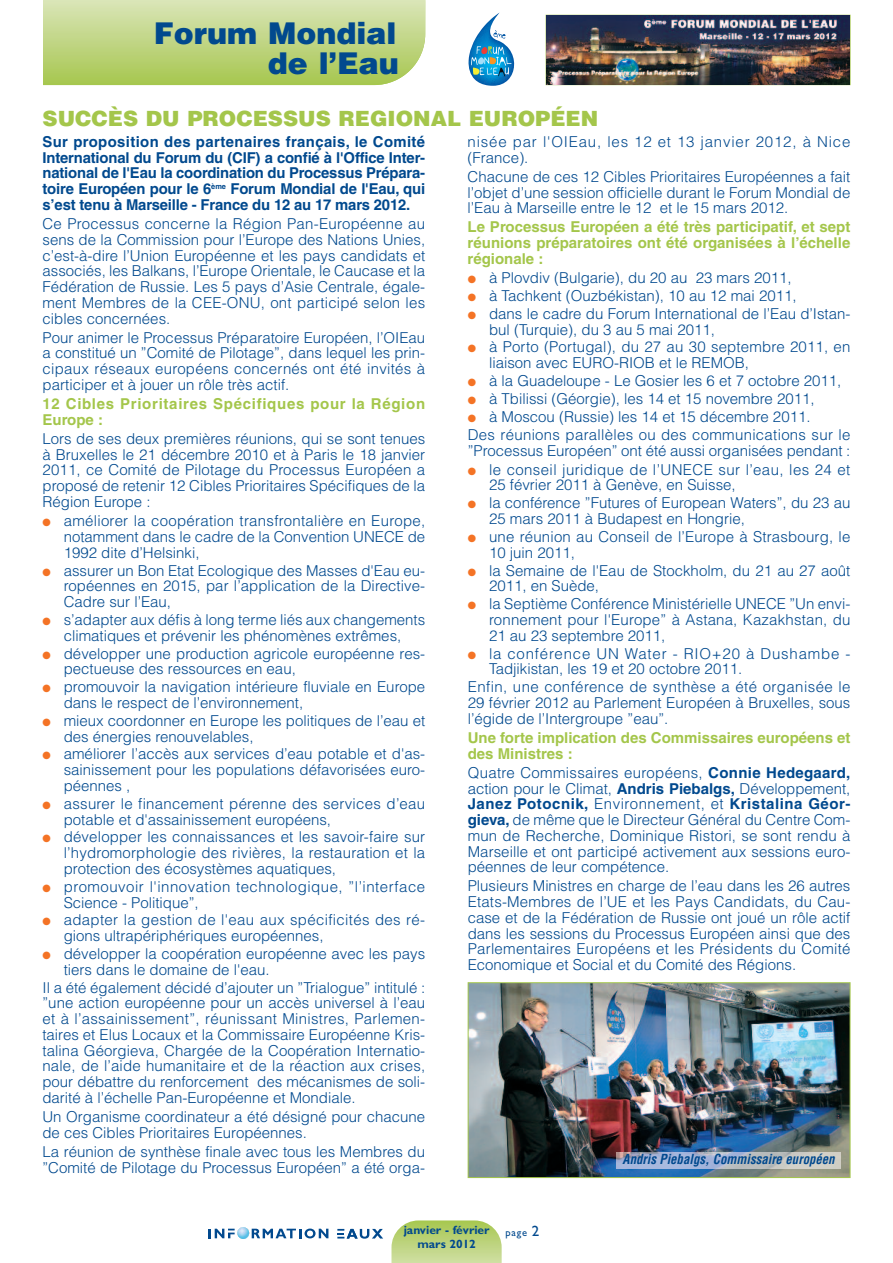
<style>
.page{position:relative;width:893px;height:1263px;background:#fff}
.page>*{position:absolute;margin:0;border:0;box-sizing:border-box;transform-origin:0 0}
.t1{font:900 30px/30px "Helvetica";color:#01498e;text-align:right}
.t2{font:900 21px "Helvetica";color:#a4c64b}
.t3{font:300 15px/15.8px "Helvetica";color:#01498e;text-align:justify}
.t4{font:300 15px/15.8px "Helvetica";letter-spacing:.02em;color:#01498e}
.t5{font:700 15px/15.8px "Helvetica";letter-spacing:-.01em;color:#01498e;text-align:justify}
.t6{font:700 15px/15.8px "Helvetica";color:#a4c64b;text-align:justify}
.t7{font:300 15px/15.8px "Helvetica";letter-spacing:.025em;color:#01498e}
.t8{font:300 15px/15.8px "Helvetica";letter-spacing:.035em;color:#01498e}
.t9{font:300 15px/15.8px "Helvetica";letter-spacing:.055em;color:#01498e}
.t10{font:700 15px/15.8px "Helvetica";letter-spacing:.045em;color:#a4c64b}
.t11{font:italic 700 condensed 13.5px "Helvetica";color:#01498e;scale:.95 1}
.t12{font:700 12px "Gill Sans";color:#01498e}
.t13{font:10.5px "Gill Sans";color:#01498e}
.s1{color:#f47325}
.s2{font-weight:700}
.s3{font-size:15px}
</style>
<div class="page">
<svg style="left:337px;top:1229px;width:46px;height:10px"></svg>
<svg style="left:209px;top:1227px;width:119px;height:12px"></svg>
<svg style="left:391px;top:1220px;width:111px;height:43px;background:#c1d786"></svg>
<svg style="left:43px;top:0;width:382px;height:85px;background:#c1d686"></svg>
<svg style="left:469px;top:13px;width:45px;height:73px"></svg>
<img style="left:546px;top:16px;width:304px;height:68px">
<img style="left:470px;top:984px;width:378px;height:192px">
<div style="left:468px;top:982px;width:382px;height:196px;border:1px solid #a4c64b"></div>
<img style="left:617px;top:1152px;width:223px;height:17px">
<h1 class="t1" style="left:154px;top:19px;width:247px">Forum Mondial de l’Eau</h1>
<h2 class="t2" style="left:43px;top:106px;width:557px">SUCCÈS DU PROCESSUS REGIONAL EUROPÉEN</h2>
<p class="t5" style="left:43px;top:135px;width:384px">Sur proposition des partenaires français, le Comité International du Forum du (CIF) a confié à l'Office Inter&shy;national de l'Eau la coordination du Processus Prépara&shy;toire Européen pour le 6<sup>ème</sup> Forum Mondial de l'Eau, qui s’est tenu à Marseille - France du 12 au 17 mars 2012.</p>
<p class="t3" style="left:43px;top:216px;width:384px">Ce Processus concerne la Région Pan-Européenne au sens de la Commission pour l’Europe des Nations Unies, c’est-à-dire l’Union Européenne et les pays candidats et associés, les Balkans, l’Europe Orientale, le Caucase et la Fédération de Russie. Les 5 pays d’Asie Centrale, égale&shy;ment Membres de la CEE-ONU, ont participé selon les cibles concernées.</p>
<p class="t3" style="left:43px;top:330px;width:384px">Pour animer le Processus Préparatoire Européen, l’OIEau a constitué un ”Comité de Pilotage”, dans lequel les prin&shy;cipaux réseaux européens concernés ont été invités à participer et à jouer un rôle très actif.</p>
<p class="t10" style="left:43px;top:397px;width:384px">12 Cibles Prioritaires Spécifiques pour la Région<br>Europe :</p>
<p class="t3" style="left:43px;top:431px;width:384px">Lors de ses deux premières réunions, qui se sont tenues à Bruxelles le 21 décembre 2010 et à Paris le 18 janvier 2011, ce Comité de Pilotage du Processus Européen a proposé de retenir 12 Cibles Prioritaires Spécifiques de la Région Europe :</p>
<p class="t3" style="left:64px;top:513px;width:363px;text-indent:-21px"><span class="s1">●</span> améliorer la coopération transfrontalière en Europe, notamment dans le cadre de la Convention UNECE de 1992 dite d’Helsinki,</p>
<p class="t3" style="left:64px;top:562px;width:363px;text-indent:-21px"><span class="s1">●</span> assurer un Bon Etat Ecologique des Masses d'Eau eu&shy;ropéennes en 2015, par l’application de la Directive-Cadre sur l’Eau,</p>
<p class="t3" style="left:43px;top:612px;width:384px;text-align:center"><span class="s1">●</span> s’adapter aux défis à long terme liés aux changements climatiques et prévenir les phénomènes extrêmes,</p>
<p class="t3" style="left:64px;top:645px;width:363px;text-indent:-21px"><span class="s1">●</span> développer une production agricole européenne res&shy;pectueuse des ressources en eau,</p>
<p class="t3" style="left:64px;top:679px;width:363px;text-indent:-21px"><span class="s1">●</span> promouvoir la navigation intérieure fluviale en Europe dans le respect de l’environnement,</p>
<p class="t3" style="left:64px;top:713px;width:363px;text-indent:-21px"><span class="s1">●</span> mieux coordonner en Europe les politiques de l’eau et des énergies renouvelables,</p>
<p class="t3" style="left:64px;top:746px;width:363px;text-indent:-21px"><span class="s1">●</span> améliorer l’accès aux services d’eau potable et d'as&shy;sainissement pour les populations défavorisées euro&shy;péennes ,</p>
<p class="t4" style="left:64px;top:796px;width:363px;text-indent:-21px"><span class="s1">●</span> assurer le financement pérenne des services d’eau potable et d'assainissement européens,</p>
<p class="t3" style="left:64px;top:829px;width:363px;text-indent:-21px"><span class="s1">●</span> développer les connaissances et les savoir-faire sur l’hydromorphologie des rivières, la restauration et la protection des écosystèmes aquatiques,</p>
<p class="t8" style="left:64px;top:879px;width:363px;text-indent:-21px"><span class="s1">●</span> promouvoir l'innovation technologique, ”l’interface<br>Science - Politique”,</p>
<p class="t4" style="left:64px;top:912px;width:363px;text-indent:-21px"><span class="s1">●</span> adapter la gestion de l'eau aux spécificités des ré&shy;gions ultrapériphériques européennes,</p>
<p class="t3" style="left:64px;top:946px;width:363px;text-indent:-21px"><span class="s1">●</span> développer la coopération européenne avec les pays tiers dans le domaine de l'eau.</p>
<p class="t3" style="left:42px;top:980px;width:384px">Il a été également décidé d’ajouter un ”Trialogue” intitulé : ”une action européenne pour un accès universel à l’eau et à l’assainissement”, réunissant Ministres, Parlemen&shy;taires et Elus Locaux et la Commissaire Européenne Kris&shy;talina Géorgieva, Chargée de la Coopération Internatio&shy;nale, de l’aide humanitaire et de la réaction aux crises, pour débattre du renforcement des mécanismes de soli&shy;darité à l’échelle Pan-Européenne et Mondiale.</p>
<p class="t3" style="left:42px;top:1109px;width:384px">Un Organisme coordinateur a été désigné pour chacune de ces Cibles Prioritaires Européennes.</p>
<p class="t3" style="left:42px;top:1144px;width:384px">La réunion de synthèse finale avec tous les Membres du ”Comité de Pilotage du Processus Européen” a été orga-</p>
<p class="t9" style="left:468px;top:134px;width:384px">nisée par l'OIEau, les 12 et 13 janvier 2012, à Nice (France).</p>
<p class="t3" style="left:468px;top:169px;width:384px">Chacune de ces 12 Cibles Prioritaires Européennes a fait l’objet d’une session officielle durant le Forum Mondial de l’Eau à Marseille entre le 12 et le 15 mars 2012.</p>
<p class="t6" style="left:468px;top:221px;width:384px">Le Processus Européen a été très participatif, et sept réunions préparatoires ont été organisées à l’échelle régionale :</p>
<p class="t3" style="left:468px;top:270px;width:325px"><span class="s1">●</span> à Plovdiv (Bulgarie), du 20 au 23 mars 2011,</p>
<p class="t3" style="left:468px;top:288px;width:330px"><span class="s1">●</span> à Tachkent (Ouzbékistan), 10 au 12 mai 2011,</p>
<p class="t3" style="left:489px;top:306px;width:363px;text-indent:-21px"><span class="s1">●</span> dans le cadre du Forum International de l’Eau d’Istan&shy;bul (Turquie), du 3 au 5 mai 2011,</p>
<p class="t3" style="left:489px;top:339px;width:363px;text-indent:-21px"><span class="s1">●</span> à Porto (Portugal), du 27 au 30 septembre 2011, en liaison avec EURO-RIOB et le REMOB,</p>
<p class="t3" style="left:468px;top:373px;width:375px"><span class="s1">●</span> à la Guadeloupe - Le Gosier les 6 et 7 octobre 2011,</p>
<p class="t3" style="left:468px;top:391px;width:348px"><span class="s1">●</span> à Tbilissi (Géorgie), les 14 et 15 novembre 2011,</p>
<p class="t4" style="left:468px;top:408px;width:384px;line-height:17.9px"><span class="s1">●</span> à Moscou (Russie) les 14 et 15 décembre 2011.<br>Des réunions parallèles ou des communications sur le</p>
<p class="t3" style="left:468px;top:442px;width:384px">”Processus Européen” ont été aussi organisées pendant :</p>
<p class="t7" style="left:489px;top:462px;width:363px;text-indent:-21px"><span class="s1">●</span> le conseil juridique de l’UNECE sur l’eau, les 24 et<br>25 février 2011 à Genève, en Suisse,</p>
<p class="t3" style="left:489px;top:495px;width:363px;text-indent:-21px"><span class="s1">●</span> la conférence ”Futures of European Waters”, du 23 au<br>25 mars 2011 à Budapest en Hongrie,</p>
<p class="t3" style="left:489px;top:529px;width:363px;text-indent:-21px"><span class="s1">●</span> une réunion au Conseil de l’Europe à Strasbourg, le<br>10 juin 2011,</p>
<p class="t3" style="left:489px;top:562px;width:363px;text-indent:-21px"><span class="s1">●</span> la Semaine de l'Eau de Stockholm, du 21 au 27 août<br>2011, en Suède,</p>
<p class="t3" style="left:489px;top:596px;width:363px;text-indent:-21px"><span class="s1">●</span> la Septième Conférence Ministérielle UNECE ”Un envi&shy;ronnement pour l'Europe” à Astana, Kazakhstan, du 21 au 23 septembre 2011,</p>
<p class="t3" style="left:489px;top:645px;width:363px;text-indent:-21px"><span class="s1">●</span> la conférence UN Water - RIO+20 à Dushambe -<br>Tadjikistan, les 19 et 20 octobre 2011.</p>
<p class="t3" style="left:468px;top:679px;width:384px">Enfin, une conférence de synthèse a été organisée le 29 février 2012 au Parlement Européen à Bruxelles, sous l’égide de l’Intergroupe ”eau”.</p>
<p class="t6" style="left:468px;top:731px;width:384px">Une forte implication des Commissaires européens et des Ministres :</p>
<p class="t3" style="left:468px;top:765px;width:384px">Quatre Commissaires européens, <span class="s2">Connie Hedegaard, </span>action pour le Climat, <span class="s2">Andris Piebalgs,</span> Développement, <span class="s2">Janez Potocnik,</span> Environnement, et <span class="s2">Kristalina Géor&shy;gieva,</span> de même que le Directeur Général du Centre Com&shy;mun de Recherche, Dominique Ristori, se sont rendu à Marseille et ont participé activement aux sessions euro&shy;péennes de leur compétence.</p>
<p class="t3" style="left:468px;top:878px;width:384px">Plusieurs Ministres en charge de l’eau dans les 26 autres Etats-Membres de l’UE et les Pays Candidats, du Cau&shy;case et de la Fédération de Russie ont joué un rôle actif dans les sessions du Processus Européen ainsi que des Parlementaires Européens et les Présidents du Comité Economique et Social et du Comité des Régions.</p>
<p class="t11" style="left:622px;top:1152px;width:225px">Andris Piebalgs, Commissaire européen</p>
<p class="t12" style="left:404px;top:1225px;width:87px">janvier - février</p>
<p class="t13" style="left:506px;top:1228px;width:35px">page <span class="s3">2</span></p>
<p class="t12" style="left:417px;top:1239px;width:60px">mars 2012</p>
</div>
